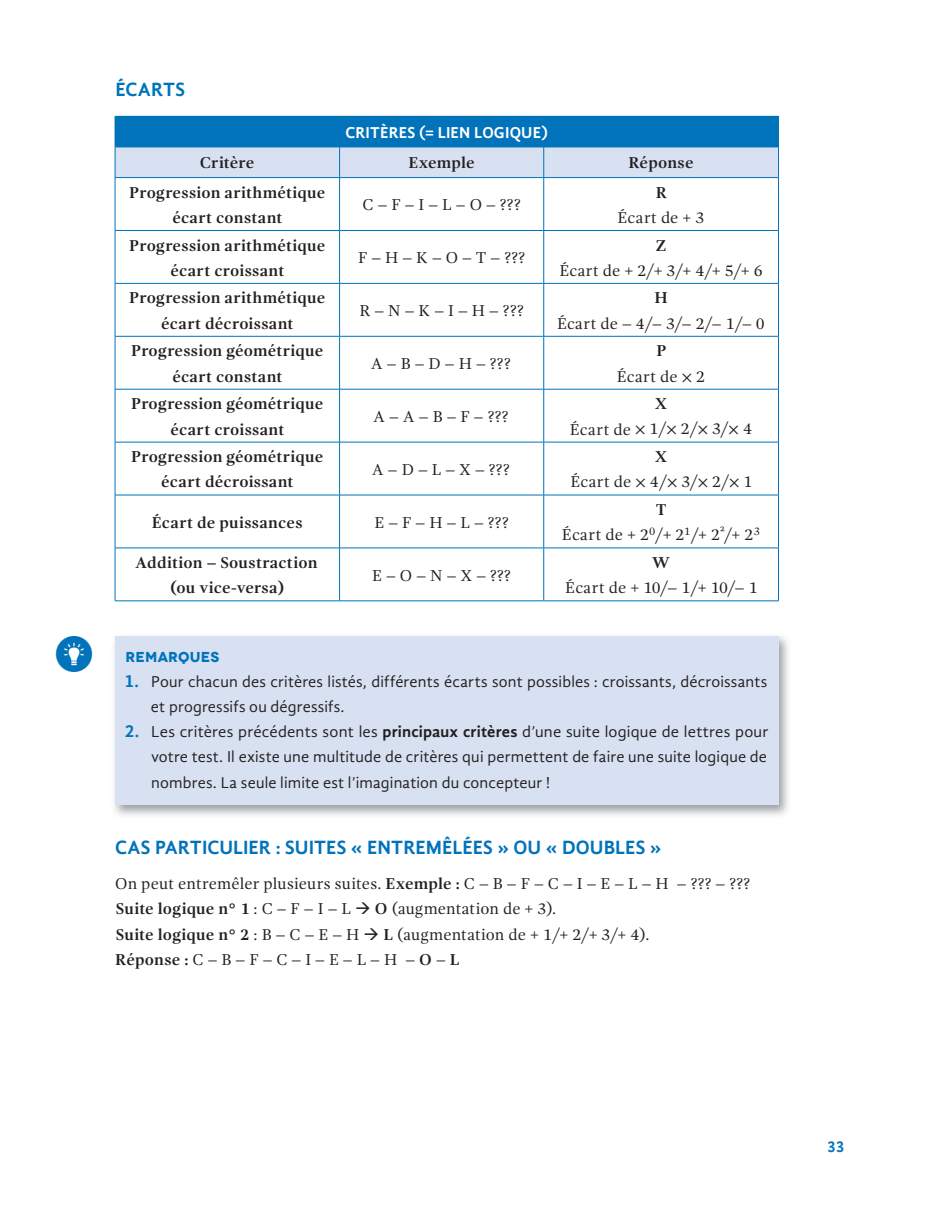
<style>
.page{position:relative;width:925px;height:1212px;background:#fff}
.page>*{position:absolute;margin:0;border:0;box-sizing:border-box;transform-origin:0 0}
.t1{font:700 19.8px "Gandhi Sans";color:#0173bb}
.t2{font:16.2px/25.2px "Gandhi Serif";letter-spacing:.015em;color:#231f20;text-align:center}
.t3{font:16.2px/25.2px "Gandhi Sans";letter-spacing:.01em;color:#231f20}
.t4{font:700 16.2px/25.2px "Gandhi Serif";letter-spacing:.015em;color:#231f20;text-align:center}
.t5{font:700 16.2px "Gandhi Sans";letter-spacing:.01em;color:#fff}
.t6{font:700 16.2px "Gandhi Sans";color:#0173bb}
.t7{font:700 14.4px "Novecentowide";letter-spacing:.01em;color:#0173bb}
.s1{font-weight:700}
.s2{font-family:"STIX General"}
.s3{font-weight:700;font-size:18px;color:#0173bb}
</style>
<div class="page">
<div style="left:115px;top:116px;width:663px;height:31px;background:#0173bb"></div>
<div style="left:116px;top:148px;width:662px;height:29px;background:#d7e1f2"></div>
<hr style="left:339px;top:147px;width:1px;height:30px;background:#0173bb">
<hr style="left:543px;top:147px;width:1px;height:30px;background:#0173bb">
<hr style="left:339px;top:178px;width:1px;height:52px;background:#0173bb">
<hr style="left:543px;top:178px;width:1px;height:52px;background:#0173bb">
<hr style="left:115px;top:230px;width:225px;height:1px;background:#0173bb">
<hr style="left:340px;top:230px;width:204px;height:1px;background:#0173bb">
<hr style="left:339px;top:231px;width:1px;height:52px;background:#0173bb">
<hr style="left:544px;top:230px;width:235px;height:1px;background:#0173bb">
<hr style="left:543px;top:231px;width:1px;height:52px;background:#0173bb">
<hr style="left:115px;top:283px;width:225px;height:1px;background:#0173bb">
<hr style="left:340px;top:283px;width:204px;height:1px;background:#0173bb">
<hr style="left:339px;top:284px;width:1px;height:52px;background:#0173bb">
<hr style="left:544px;top:283px;width:235px;height:1px;background:#0173bb">
<hr style="left:543px;top:284px;width:1px;height:52px;background:#0173bb">
<hr style="left:115px;top:336px;width:225px;height:1px;background:#0173bb">
<hr style="left:340px;top:336px;width:204px;height:1px;background:#0173bb">
<hr style="left:339px;top:336px;width:1px;height:53px;background:#0173bb">
<hr style="left:544px;top:336px;width:235px;height:1px;background:#0173bb">
<hr style="left:543px;top:336px;width:1px;height:53px;background:#0173bb">
<hr style="left:115px;top:389px;width:225px;height:1px;background:#0173bb">
<hr style="left:340px;top:389px;width:204px;height:1px;background:#0173bb">
<hr style="left:339px;top:389px;width:1px;height:53px;background:#0173bb">
<hr style="left:544px;top:389px;width:235px;height:1px;background:#0173bb">
<hr style="left:543px;top:389px;width:1px;height:53px;background:#0173bb">
<hr style="left:115px;top:442px;width:225px;height:1px;background:#0173bb">
<hr style="left:340px;top:442px;width:204px;height:1px;background:#0173bb">
<hr style="left:339px;top:442px;width:1px;height:53px;background:#0173bb">
<hr style="left:544px;top:442px;width:235px;height:1px;background:#0173bb">
<hr style="left:543px;top:442px;width:1px;height:53px;background:#0173bb">
<hr style="left:115px;top:495px;width:225px;height:1px;background:#0173bb">
<hr style="left:340px;top:495px;width:204px;height:1px;background:#0173bb">
<hr style="left:339px;top:495px;width:1px;height:53px;background:#0173bb">
<hr style="left:544px;top:495px;width:235px;height:1px;background:#0173bb">
<hr style="left:543px;top:495px;width:1px;height:53px;background:#0173bb">
<hr style="left:115px;top:547px;width:225px;height:1px;background:#0173bb">
<hr style="left:340px;top:547px;width:204px;height:1px;background:#0173bb">
<hr style="left:339px;top:548px;width:1px;height:53px;background:#0173bb">
<hr style="left:544px;top:547px;width:235px;height:1px;background:#0173bb">
<hr style="left:543px;top:548px;width:1px;height:53px;background:#0173bb">
<hr style="left:115px;top:178px;width:1px;height:52px;background:#0173bb">
<hr style="left:778px;top:178px;width:1px;height:52px;background:#0173bb">
<hr style="left:115px;top:231px;width:1px;height:52px;background:#0173bb">
<hr style="left:778px;top:231px;width:1px;height:52px;background:#0173bb">
<hr style="left:115px;top:284px;width:1px;height:52px;background:#0173bb">
<hr style="left:778px;top:284px;width:1px;height:52px;background:#0173bb">
<hr style="left:115px;top:336px;width:1px;height:53px;background:#0173bb">
<hr style="left:778px;top:336px;width:1px;height:53px;background:#0173bb">
<hr style="left:115px;top:389px;width:1px;height:53px;background:#0173bb">
<hr style="left:778px;top:389px;width:1px;height:53px;background:#0173bb">
<hr style="left:115px;top:442px;width:1px;height:53px;background:#0173bb">
<hr style="left:778px;top:442px;width:1px;height:53px;background:#0173bb">
<hr style="left:115px;top:495px;width:1px;height:53px;background:#0173bb">
<hr style="left:778px;top:495px;width:1px;height:53px;background:#0173bb">
<hr style="left:115px;top:548px;width:1px;height:53px;background:#0173bb">
<hr style="left:778px;top:548px;width:1px;height:53px;background:#0173bb">
<hr style="left:115px;top:600px;width:225px;height:1px;background:#0173bb">
<hr style="left:340px;top:600px;width:204px;height:1px;background:#0173bb">
<hr style="left:544px;top:600px;width:235px;height:1px;background:#0173bb">
<hr style="left:544px;top:116px;width:235px;height:1px;background:#0173bb">
<hr style="left:778px;top:117px;width:1px;height:30px;background:#0173bb">
<hr style="left:115px;top:147px;width:225px;height:1px;background:#0173bb">
<hr style="left:115px;top:147px;width:1px;height:30px;background:#0173bb">
<hr style="left:340px;top:147px;width:204px;height:1px;background:#0173bb">
<hr style="left:544px;top:147px;width:235px;height:1px;background:#0173bb">
<hr style="left:778px;top:147px;width:1px;height:30px;background:#0173bb">
<hr style="left:115px;top:177px;width:225px;height:1px;background:#0173bb">
<hr style="left:340px;top:177px;width:204px;height:1px;background:#0173bb">
<hr style="left:544px;top:177px;width:235px;height:1px;background:#0173bb">
<img style="left:114px;top:636px;width:674px;height:180px">
<div style="left:115px;top:636px;width:663px;height:169px;background:#d7e1f2"></div>
<p class="t1" style="left:116px;top:78px;width:71px">ÉCARTS</p>
<p class="t5" style="left:346px;top:123px;width:204px">CRITÈRES (= LIEN LOGIQUE)</p>
<p class="t4" style="left:200px;top:150px;width:56px">Critère</p>
<p class="t4" style="left:408px;top:150px;width:68px">Exemple</p>
<p class="t4" style="left:628px;top:150px;width:67px">Réponse</p>
<p class="t4" style="left:129px;top:180px;width:198px">Progression arithmétique écart constant</p>
<p class="t4" style="left:656px;top:180px;width:13px">R</p>
<p class="t2" style="left:617px;top:205px;width:88px">Écart de + 3</p>
<p class="t2" style="left:363px;top:192px;width:160px">C – F – I – L – O – ???</p>
<p class="t4" style="left:129px;top:232px;width:198px">Progression arithmétique écart croissant</p>
<p class="t4" style="left:129px;top:285px;width:198px">Progression arithmétique écart décroissant</p>
<p class="t4" style="left:131px;top:338px;width:194px">Progression géométrique écart constant</p>
<p class="t4" style="left:131px;top:391px;width:194px">Progression géométrique écart croissant</p>
<p class="t4" style="left:131px;top:444px;width:194px">Progression géométrique écart décroissant</p>
<p class="t2" style="left:358px;top:245px;width:169px">F – H – K – O – T – ???</p>
<p class="t2" style="left:359px;top:298px;width:166px">R – N – K – I – H – ???</p>
<p class="t2" style="left:371px;top:351px;width:141px">A – B – D – H – ???</p>
<p class="t2" style="left:373px;top:404px;width:137px">A – A – B – F – ???</p>
<p class="t2" style="left:372px;top:457px;width:139px">A – D – L – X – ???</p>
<p class="t4" style="left:152px;top:510px;width:152px">Écart de puissances</p>
<p class="t2" style="left:375px;top:510px;width:136px">E – F – H – L – ???</p>
<p class="t4" style="left:135px;top:550px;width:184px">Addition – Soustraction (ou vice-versa)</p>
<p class="t2" style="left:372px;top:563px;width:140px">E – O – N – X – ???</p>
<p class="t4" style="left:656px;top:232px;width:12px">Z</p>
<p class="t2" style="left:559px;top:258px;width:205px">Écart de + 2/+ 3/+ 4/+ 5/+ 6</p>
<p class="t4" style="left:654px;top:285px;width:15px">H</p>
<p class="t2" style="left:557px;top:311px;width:209px">Écart de – 4/– 3/– 2/– 1/– 0</p>
<p class="t2" style="left:617px;top:338px;width:90px"><span class="s1">P<br></span>Écart de <span class="s2">×</span> 2</p>
<p class="t2" style="left:570px;top:391px;width:183px"><span class="s1">X<br></span>Écart de <span class="s2">×</span> 1/<span class="s2">×</span> 2/<span class="s2">×</span> 3/<span class="s2">×</span> 4</p>
<p class="t2" style="left:570px;top:444px;width:183px"><span class="s1">X<br></span>Écart de <span class="s2">×</span> 4/<span class="s2">×</span> 3/<span class="s2">×</span> 2/<span class="s2">×</span> 1</p>
<p class="t2" style="left:562px;top:497px;width:199px"><span class="s1">T<br></span>Écart de + 2<sup>0</sup>/+ 2<sup>1</sup>/+ 2<sup>²</sup>/+ 2<sup>3</sup></p>
<p class="t4" style="left:652px;top:550px;width:20px">W</p>
<p class="t2" style="left:565px;top:575px;width:194px">Écart de + 10/– 1/+ 10/– 1</p>
<p class="t7" style="left:126px;top:648px;width:95px">REMARQUES</p>
<p class="t3" style="left:151px;top:669px;width:618px;text-indent:-27px"><span class="s3">1.</span> Pour chacun des critères listés, différents écarts sont possibles : croissants, décroissants et progressifs ou dégressifs.</p>
<p class="t3" style="left:151px;top:719px;width:619px;text-align:justify;text-indent:-26px"><span class="s3">2.</span> Les critères précédents sont les <span class="s1">principaux critères</span> d’une suite logique de lettres pour votre test. Il existe une multitude de critères qui permettent de faire une suite logique de nombres. La seule limite est l’imagination du concepteur !</p>
<p class="t1" style="left:115px;top:836px;width:548px">CAS PARTICULIER : SUITES « ENTREMÊLÉES » OU « DOUBLES »</p>
<p class="t2" style="left:115px;top:871px;width:637px;text-align:left">On peut entremêler plusieurs suites. <span class="s1">Exemple :</span> C – B – F – C – I – E – L – H – ??? – ???<br><span class="s1">Suite logique n° 1</span> : C – F – I – L → <span class="s1">O</span> (augmentation de + 3).<br><span class="s1">Suite logique n° 2</span> : B – C – E – H → <span class="s1">L</span> (augmentation de + 1/+ 2/+ 3/+ 4).<br><span class="s1">Réponse :</span> C – B – F – C – I – E – L – H – <span class="s1">O</span> – <span class="s1">L</span></p>
<p class="t6" style="left:827px;top:1137px;width:19px">33</p>
</div>
